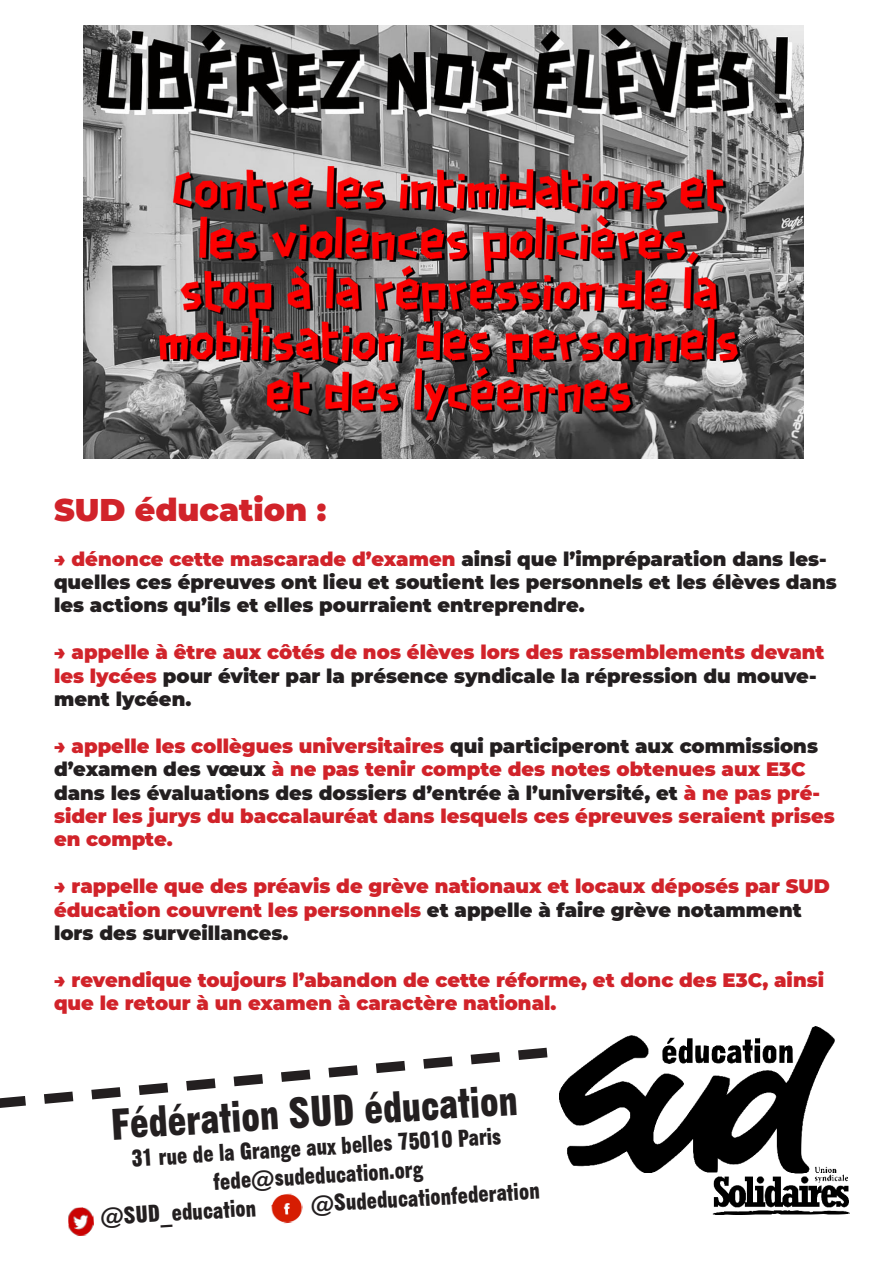
<style>
.page{position:relative;width:893px;height:1263px;background:#fff}
.page>*{position:absolute;margin:0;border:0;box-sizing:border-box;transform-origin:0 0}
.t1{font:42.9px "Gothic No 13 BT";color:#231f20}
.t2{font:900 31.5px "Montserrat";color:#d1232a}
.t3{font:23.55px "Gothic No 13 BT";color:#231f20}
.t4{font:900 19.5px/23.4px "Montserrat";color:#d1232a}
.t5{font:900 19.5px/23.4px "Montserrat";color:#231f20}
.s1{color:#d1232a}
.s2{color:#231f20}
</style>
<div class="page">
<img style="left:560px;top:1027px;width:290px;height:187px">
<img style="left:68px;top:1207px;width:26px;height:29px">
<img style="left:271px;top:1193px;width:32px;height:31px">
<svg style="left:0;top:1047px;width:548px;height:61px"></svg>
<img style="left:83px;top:25px;width:721px;height:433px">
<p class="t2" style="left:54px;top:486px;width:274px">SUD éducation :</p>
<p class="t5" style="left:54px;top:546px;width:784px"><span class="s1">→ dénonce cette mascarade d’examen</span> ainsi que l’impréparation dans les&shy;quelles ces épreuves ont lieu et soutient les personnels et les élèves dans les actions qu’ils et elles pourraient entreprendre.</p>
<p class="t4" style="left:54px;top:639px;width:772px">→ appelle à être aux côtés de nos élèves lors des rassemblements devant les lycées <span class="s2">pour éviter par la présence syndicale la répression du mouve&shy;ment lycéen.</span></p>
<p class="t4" style="left:54px;top:733px;width:782px">→ appelle les collègues universitaires <span class="s2">qui participeront aux commissions d’examen des vœux</span> à ne pas tenir compte des notes obtenues aux E3C <span class="s2">dans les évaluations des dossiers d’entrée à l’université, et</span> à ne pas pré&shy;sider les jurys du baccalauréat dans lesquels ces épreuves seraient prises en compte.</p>
<p class="t4" style="left:54px;top:873px;width:777px">→ rappelle que des préavis de grève nationaux et locaux déposés par SUD éducation couvrent les personnels <span class="s2">et appelle à faire grève notamment lors des surveillances.</span></p>
<p class="t4" style="left:54px;top:967px;width:771px">→ revendique toujours l’abandon de cette réforme, et donc des E3C, ainsi que le retour à un examen à caractère national.</p>
<p class="t1" style="left:109px;top:1100px;width:409px;rotate:-4deg">Fédération SUD éducation</p>
<p class="t3" style="left:131px;top:1142px;width:372px;rotate:-3deg">31 rue de la Grange aux belles 75010 Paris</p>
<p class="t3" style="left:213px;top:1166px;width:211px;rotate:-3deg">fede@sudeducation.org</p>
<p class="t3" style="left:100px;top:1202px;width:158px;rotate:-3deg">@SUD_education</p>
<p class="t3" style="left:310px;top:1189px;width:231px;rotate:-3deg">@Sudeducationfederation</p>
</div>
